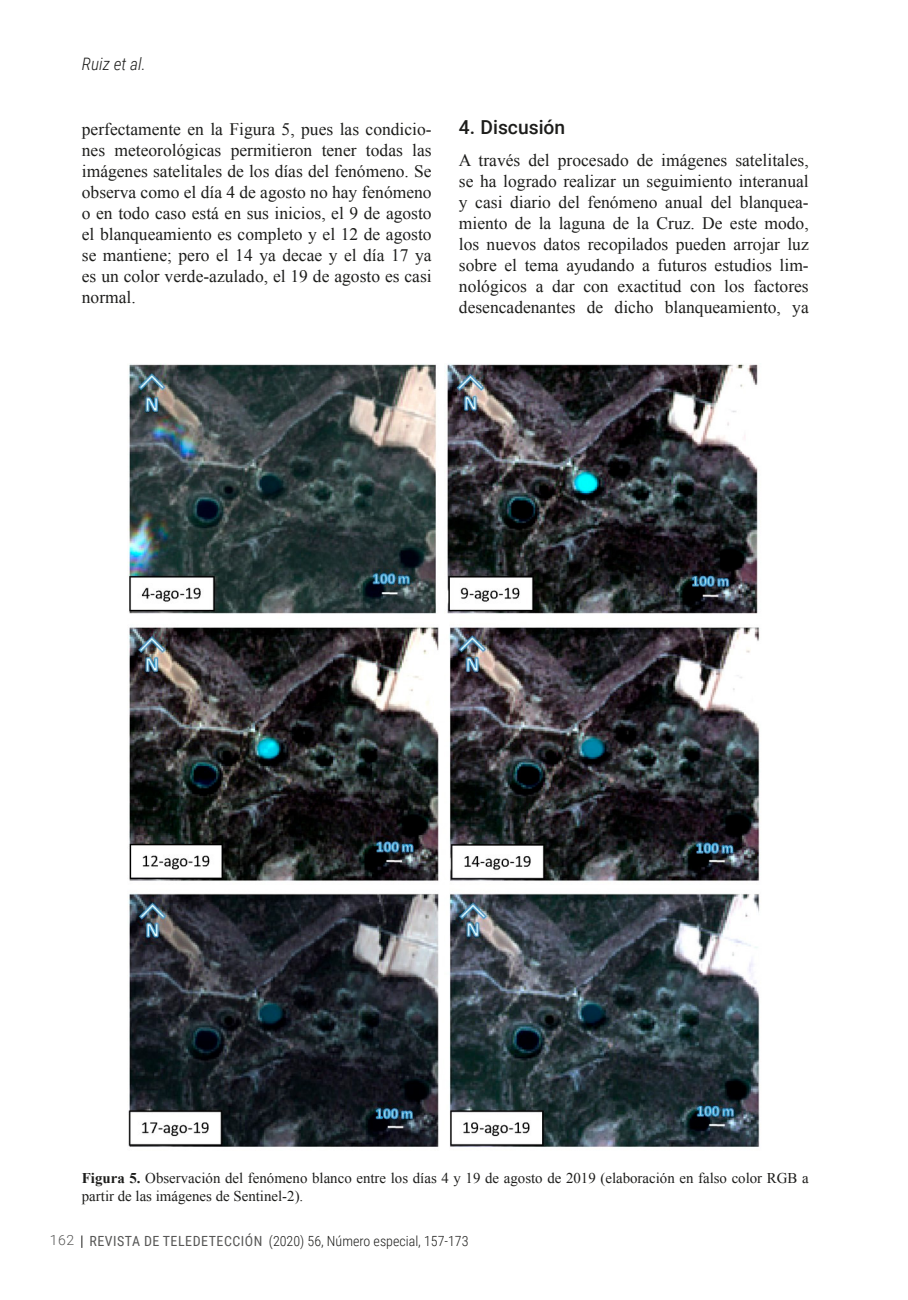
<style>
.page{position:relative;width:908px;height:1300px;background:#fff}
.page>*{position:absolute;margin:0;border:0;box-sizing:border-box;transform-origin:0 0}
.t1{font:500 19.25px "Roboto";color:#1d1d1b}
.t2{font:17.5px/21px "Times New Roman";color:#1d1d1b;text-align:justify}
.t3{font:italic 300 17.15px "Roboto Condensed";color:#1d1d1b}
.t4{font:14.88px/17.8px "Times New Roman";color:#1d1d1b}
.t5{font:300 14px "Roboto Condensed";color:#1d1d1b}
.t6{font:300 14px "Roboto";color:#575756}
.s1{font-weight:700}
.s2{font-weight:400;color:#575756}
</style>
<div class="page">
<svg style="left:81px;top:1235px;width:1px;height:13px"></svg>
<img style="left:128px;top:364px;width:632px;height:784px">
<p class="t3" style="left:82px;top:52px;width:65px">Ruiz et al.</p>
<p class="t2" style="left:82px;top:118px;width:351px">perfectamente en la Figura 5, pues las condicio&shy;nes meteorológicas permitieron tener todas las imágenes satelitales de los días del fenómeno. Se observa como el día 4 de agosto no hay fenómeno o en todo caso está en sus inicios, el 9 de agosto el blanqueamiento es completo y el 12 de agosto se mantiene; pero el 14 ya decae y el día 17 ya es un color verde-azulado, el 19 de agosto es casi normal.</p>
<p class="t1" style="left:459px;top:114px;width:108px">4. Discusión</p>
<p class="t2" style="left:459px;top:149px;width:351px">A través del procesado de imágenes satelitales, se ha logrado realizar un seguimiento interanual y casi diario del fenómeno anual del blanquea&shy;miento de la laguna de la Cruz. De este modo, los nuevos datos recopilados pueden arrojar luz sobre el tema ayudando a futuros estudios lim&shy;nológicos a dar con exactitud con los factores desencadenantes de dicho blanqueamiento, ya</p>
<p class="t4" style="left:82px;top:1168px;width:728px"><span class="s1">Figura 5.</span> Observación del fenómeno blanco entre los días 4 y 19 de agosto de 2019 (elaboración en falso color RGB a partir de las imágenes de Sentinel-2).</p>
<p class="t6" style="left:50px;top:1230px;width:26px">162</p>
<p class="t5" style="left:90px;top:1231px;width:380px"><span class="s2">REVISTA DE TELEDETECCIÓN</span> (2020) 56, Número especial, 157-173</p>
</div>
